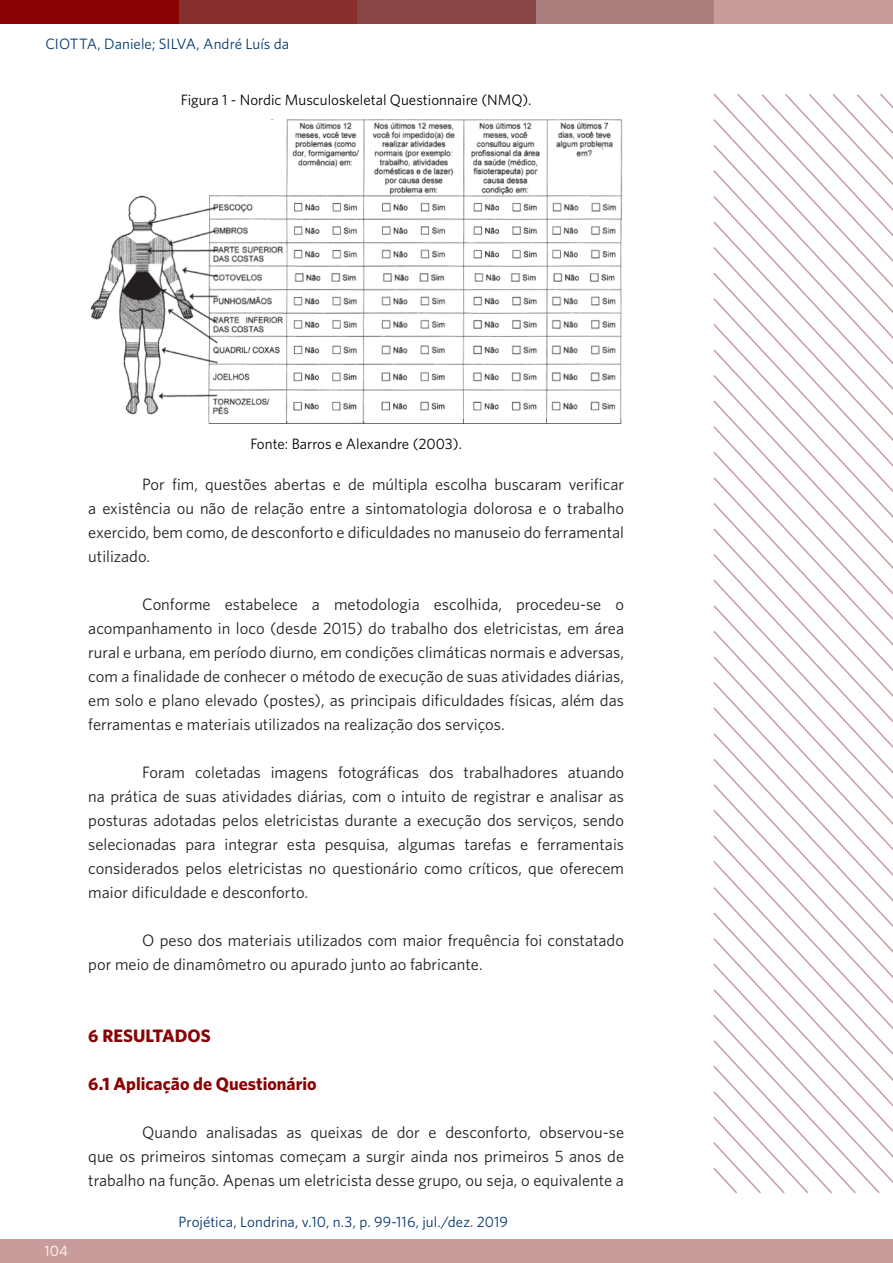
<style>
.page{position:relative;width:893px;height:1263px;background:#fff}
.page>*{position:absolute;margin:0;border:0;box-sizing:border-box;transform-origin:0 0}
.t1{font:700 18px "Whitney";color:#8a0303}
.t2{font:16.5px/24px "Whitney";color:#231f20;text-align:justify}
.cabecalho{font:15px "Whitney";color:#02366e}
.t3{font:15px "Whitney";color:#000}
.t4{font:15px "Whitney";color:#fff}
</style>
<div class="page">
<svg style="left:713px;top:450px;width:180px;height:26px"></svg>
<svg style="left:713px;top:476px;width:180px;height:25px"></svg>
<svg style="left:713px;top:501px;width:180px;height:26px"></svg>
<svg style="left:713px;top:527px;width:180px;height:25px"></svg>
<svg style="left:713px;top:552px;width:180px;height:26px"></svg>
<svg style="left:713px;top:578px;width:180px;height:26px"></svg>
<svg style="left:713px;top:604px;width:180px;height:25px"></svg>
<svg style="left:713px;top:629px;width:180px;height:26px"></svg>
<svg style="left:713px;top:655px;width:180px;height:25px"></svg>
<svg style="left:713px;top:680px;width:180px;height:26px"></svg>
<svg style="left:713px;top:706px;width:180px;height:25px"></svg>
<svg style="left:713px;top:731px;width:180px;height:26px"></svg>
<svg style="left:713px;top:757px;width:180px;height:26px"></svg>
<svg style="left:713px;top:783px;width:180px;height:25px"></svg>
<svg style="left:713px;top:808px;width:180px;height:26px"></svg>
<svg style="left:713px;top:834px;width:180px;height:25px"></svg>
<svg style="left:713px;top:859px;width:180px;height:26px"></svg>
<svg style="left:736px;top:93px;width:157px;height:360px"></svg>
<svg style="left:713px;top:885px;width:180px;height:26px"></svg>
<svg style="left:713px;top:911px;width:180px;height:25px"></svg>
<svg style="left:713px;top:936px;width:180px;height:26px"></svg>
<svg style="left:713px;top:962px;width:180px;height:232px"></svg>
<div style="left:536px;top:0;width:178px;height:23px;background:#ab7d7d"></div>
<div style="left:714px;top:0;width:179px;height:23px;background:#c99c9c"></div>
<div style="left:0;top:1239px;width:893px;height:24px;background:#c99c9c"></div>
<div style="left:357px;top:0;width:179px;height:23px;background:#874545"></div>
<div style="left:179px;top:0;width:178px;height:23px;background:#872e2e"></div>
<div style="left:0;top:0;width:179px;height:23px;background:#8a0303"></div>
<img style="left:90px;top:119px;width:533px;height:305px">
<p class="cabecalho" style="left:45px;top:34px;width:245px">CIOTTA, Daniele; SILVA, André Luís da</p>
<p class="t3" style="left:181px;top:90px;width:352px">Figura 1 - Nordic Musculoskeletal Questionnaire (NMQ).</p>
<p class="t3" style="left:250px;top:434px;width:213px">Fonte: Barros e Alexandre (2003).</p>
<p class="t2" style="left:88px;top:472px;width:537px;text-indent:54px">Por fim, questões abertas e de múltipla escolha buscaram verificar a existência ou não de relação entre a sintomatologia dolorosa e o trabalho exercido, bem como, de desconforto e dificuldades no manuseio do ferramental utilizado.</p>
<p class="t2" style="left:88px;top:592px;width:537px;text-indent:54px">Conforme estabelece a metodologia escolhida, procedeu-se o acompanhamento in loco (desde 2015) do trabalho dos eletricistas, em área rural e urbana, em período diurno, em condições climáticas normais e adversas, com a finalidade de conhecer o método de execução de suas atividades diárias, em solo e plano elevado (postes), as principais dificuldades físicas, além das ferramentas e materiais utilizados na realização dos serviços.</p>
<p class="t2" style="left:88px;top:760px;width:537px;text-indent:54px">Foram coletadas imagens fotográficas dos trabalhadores atuando na prática de suas atividades diárias, com o intuito de registrar e analisar as posturas adotadas pelos eletricistas durante a execução dos serviços, sendo selecionadas para integrar esta pesquisa, algumas tarefas e ferramentais considerados pelos eletricistas no questionário como críticos, que oferecem maior dificuldade e desconforto.</p>
<p class="t2" style="left:88px;top:928px;width:537px;text-indent:54px">O peso dos materiais utilizados com maior frequência foi constatado por meio de dinamômetro ou apurado junto ao fabricante.</p>
<p class="t1" style="left:88px;top:1023px;width:124px">6 RESULTADOS</p>
<p class="t1" style="left:88px;top:1071px;width:230px">6.1 Aplicação de Questionário</p>
<p class="t2" style="left:88px;top:1120px;width:537px;text-indent:54px">Quando analisadas as queixas de dor e desconforto, observou-se que os primeiros sintomas começam a surgir ainda nos primeiros 5 anos de trabalho na função. Apenas um eletricista desse grupo, ou seja, o equivalente a</p>
<p class="t4" style="left:45px;top:1241px;width:25px">104</p>
<p class="cabecalho" style="left:179px;top:1212px;width:331px">Projética, Londrina, v.10, n.3, p. 99-116, jul./dez. 2019</p>
</div>
